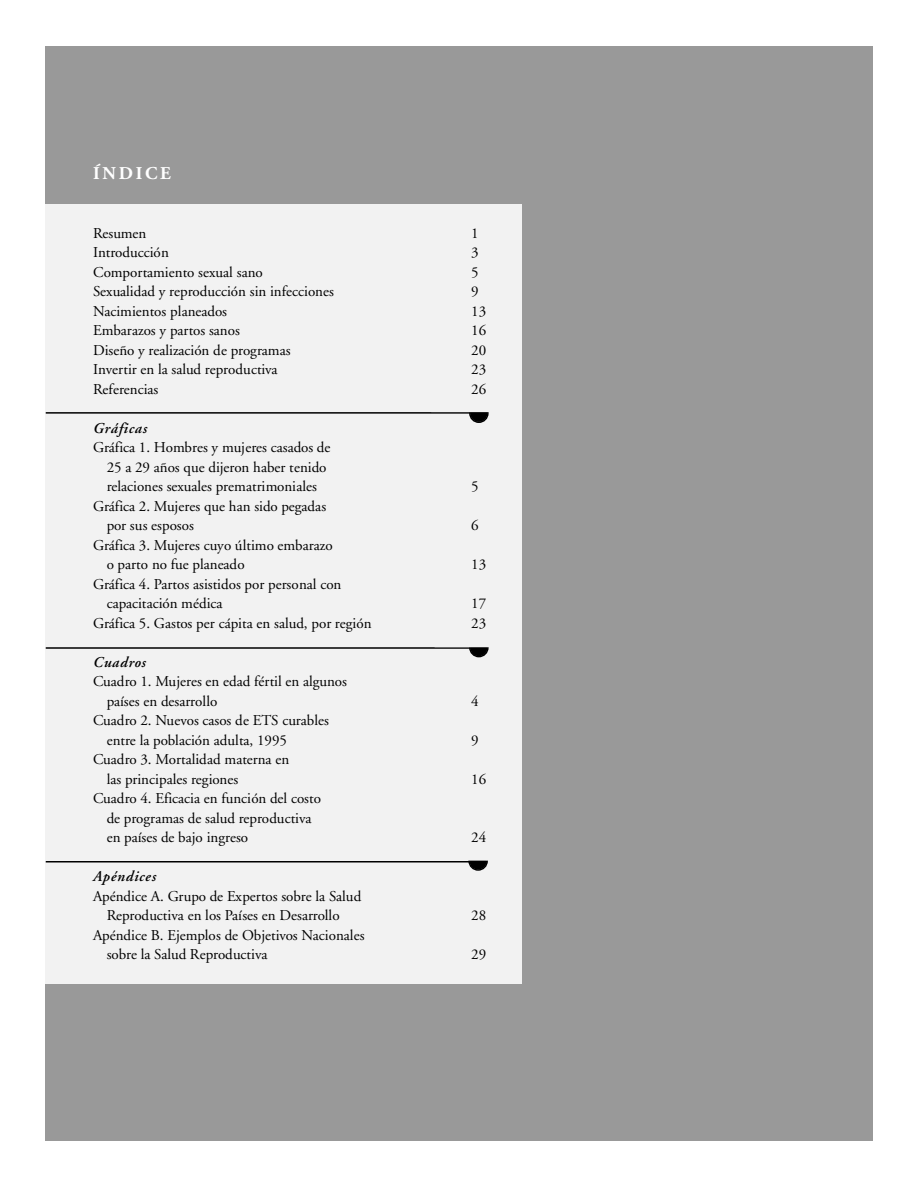
<style>
.page{position:relative;width:918px;height:1188px;background:#fff}
.page>*{position:absolute;margin:0;border:0;box-sizing:border-box;transform-origin:0 0}
.t1{font:700 18px "Adobe Garamond";letter-spacing:.15em;color:#fff}
.t2{font:15px/19.5px "Adobe Garamond";letter-spacing:-.005em;color:#000}
.t3{font:italic 600 15px "Adobe Garamond";letter-spacing:.05em;color:#000}
</style>
<div class="page">
<div style="left:45px;top:46px;width:828px;height:1095px;background:#999"></div>
<div style="left:45px;top:204px;width:477px;height:780px;background:#f2f2f2"></div>
<hr style="left:46px;top:412px;width:440px;height:2px;background:#000">
<hr style="left:46px;top:647px;width:440px;height:2px;background:#000">
<hr style="left:46px;top:861px;width:441px;height:1px;background:#000">
<div style="left:470px;top:852px;width:17px;height:18px;background:#000;border-radius:50%"></div>
<div style="left:468px;top:851px;width:20px;height:20px;border:2px solid #000;border-radius:50%"></div>
<svg style="left:470px;top:639px;width:18px;height:17px"></svg>
<div style="left:469px;top:638px;width:20px;height:19px;border:2px solid #000;border-radius:50%"></div>
<svg style="left:470px;top:405px;width:18px;height:17px"></svg>
<div style="left:469px;top:404px;width:20px;height:19px;border:2px solid #000;border-radius:50%"></div>
<div style="left:441px;top:845px;width:73px;height:15px;background:#f2f2f2"></div>
<div style="left:436px;top:632px;width:72px;height:14px;background:#f2f2f2"></div>
<div style="left:432px;top:396px;width:73px;height:15px;background:#f2f2f2"></div>
<p class="t1" style="left:93px;top:166px;width:79px">ÍNDICE</p>
<p class="t2" style="left:93px;top:225px;width:55px">Resumen</p>
<p class="t2" style="left:471px;top:225px;width:9px">1</p>
<p class="t2" style="left:93px;top:244px;width:77px">Introducción</p>
<p class="t2" style="left:471px;top:244px;width:9px">3</p>
<p class="t2" style="left:93px;top:264px;width:171px">Comportamiento sexual sano</p>
<p class="t2" style="left:471px;top:264px;width:9px">5</p>
<p class="t2" style="left:93px;top:283px;width:242px">Sexualidad y reproducción sin infecciones</p>
<p class="t2" style="left:471px;top:283px;width:9px">9</p>
<p class="t2" style="left:93px;top:303px;width:135px">Nacimientos planeados</p>
<p class="t2" style="left:471px;top:303px;width:16px">13</p>
<p class="t2" style="left:93px;top:322px;width:148px">Embarazos y partos sanos</p>
<p class="t2" style="left:471px;top:322px;width:16px">16</p>
<p class="t2" style="left:93px;top:342px;width:199px">Diseño y realización de programas</p>
<p class="t2" style="left:471px;top:342px;width:16px">20</p>
<p class="t2" style="left:93px;top:361px;width:186px">Invertir en la salud reproductiva</p>
<p class="t2" style="left:471px;top:361px;width:16px">23</p>
<p class="t2" style="left:93px;top:381px;width:67px">Referencias</p>
<p class="t2" style="left:471px;top:381px;width:16px">26</p>
<p class="t3" style="left:93px;top:422px;width:55px">Gráficas</p>
<p class="t2" style="left:107px;top:439px;width:225px;text-indent:-14px">Gráfica 1. Hombres y mujeres casados de<br>25 a 29 años que dijeron haber tenido relaciones sexuales prematrimoniales</p>
<p class="t2" style="left:471px;top:478px;width:9px">5</p>
<p class="t2" style="left:107px;top:498px;width:221px;text-indent:-14px">Gráfica 2. Mujeres que han sido pegadas por sus esposos</p>
<p class="t2" style="left:107px;top:537px;width:228px;text-indent:-14px">Gráfica 3. Mujeres cuyo último embarazo o parto no fue planeado</p>
<p class="t2" style="left:107px;top:576px;width:236px;text-indent:-14px">Gráfica 4. Partos asistidos por personal con capacitación médica</p>
<p class="t2" style="left:471px;top:517px;width:9px">6</p>
<p class="t2" style="left:471px;top:556px;width:16px">13</p>
<p class="t2" style="left:471px;top:595px;width:16px">17</p>
<p class="t2" style="left:93px;top:615px;width:280px">Gráfica 5. Gastos per cápita en salud, por región</p>
<p class="t2" style="left:471px;top:615px;width:16px">23</p>
<p class="t3" style="left:93px;top:656px;width:54px">Cuadros</p>
<p class="t2" style="left:107px;top:673px;width:242px;text-indent:-14px">Cuadro 1. Mujeres en edad fértil en algunos países en desarrollo</p>
<p class="t2" style="left:471px;top:693px;width:9px">4</p>
<p class="t2" style="left:107px;top:712px;width:224px;text-indent:-14px">Cuadro 2. Nuevos casos de ETS curables entre la población adulta, 1995</p>
<p class="t2" style="left:107px;top:751px;width:184px;text-indent:-14px">Cuadro 3. Mortalidad materna en las principales regiones</p>
<p class="t2" style="left:107px;top:790px;width:216px;text-indent:-14px">Cuadro 4. Eficacia en función del costo de programas de salud reproductiva en países de bajo ingreso</p>
<p class="t3" style="left:93px;top:870px;width:64px">Apéndices</p>
<p class="t2" style="left:93px;top:888px;width:270px;text-align:center">Apéndice A. Grupo de Expertos sobre la Salud<br>Reproductiva en los Países en Desarrollo</p>
<p class="t2" style="left:107px;top:927px;width:259px;text-indent:-14px">Apéndice B. Ejemplos de Objetivos Nacionales sobre la Salud Reproductiva</p>
<p class="t2" style="left:471px;top:732px;width:9px">9</p>
<p class="t2" style="left:471px;top:771px;width:16px">16</p>
<p class="t2" style="left:471px;top:829px;width:16px">24</p>
<p class="t2" style="left:471px;top:907px;width:16px">28</p>
<p class="t2" style="left:471px;top:946px;width:16px">29</p>
</div>
